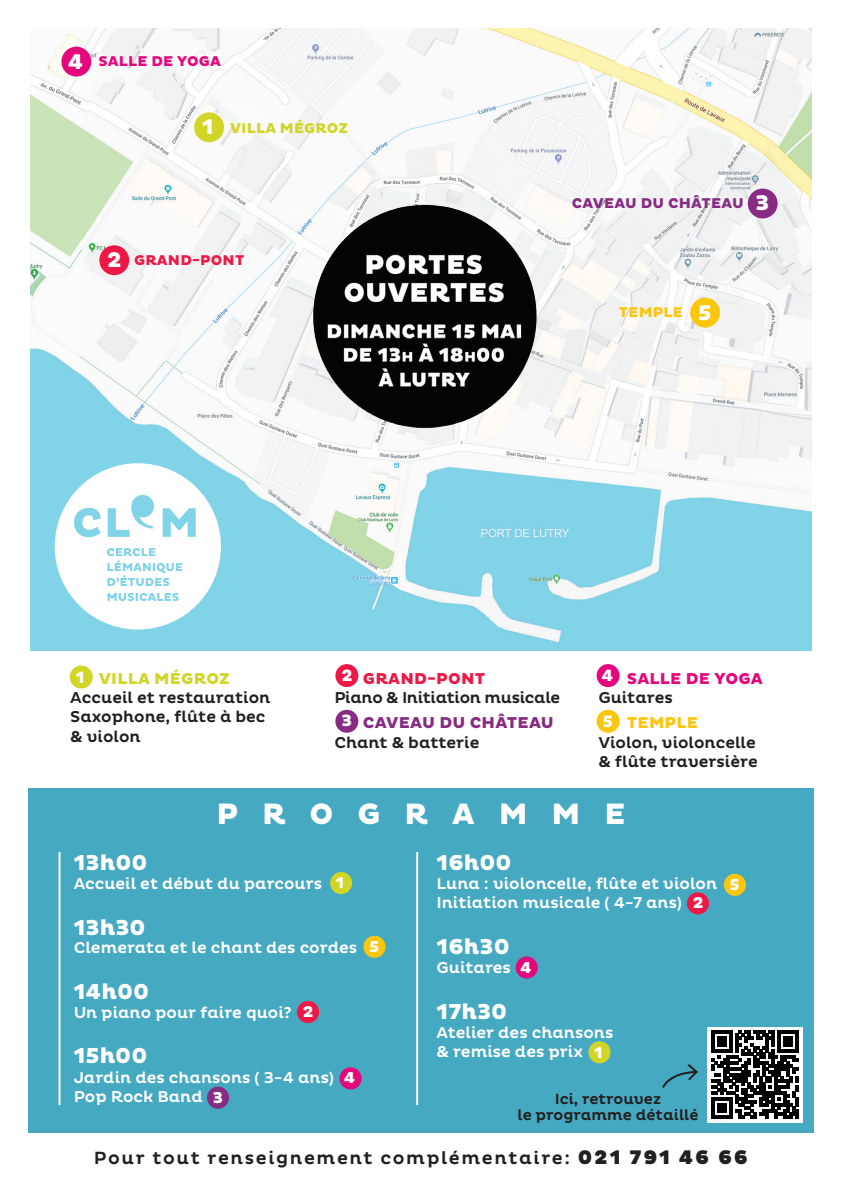
<style>
.page{position:relative;width:842px;height:1191px;background:#fff}
.page>*{position:absolute;margin:0;border:0;box-sizing:border-box;transform-origin:0 0}
.t1{font:800 30px "Pluto";letter-spacing:.8em;color:#fff}
.t2{font:800 22px "Pluto";color:#fff}
.t3{font:800 21.6px "Pluto";color:#fff}
.t4{font:500 18px "Pluto";letter-spacing:.09em;color:#231f20}
.t5{font:800 16.6px "Pluto";color:#fff}
.t6{font:500 16px/19.2px "Pluto";color:#fff}
.t7{font:500 16px/19.2px "Pluto";color:#231f20}
.t8{font:500 16px "Pluto";letter-spacing:-.02em;color:#231f20}
.t9{font:800 16px "Pluto";letter-spacing:.015em;color:#882b82}
.t10{font:800 16px "Pluto";letter-spacing:.015em;color:#d1d626}
.t11{font:800 16px "Pluto";letter-spacing:.015em;color:#e5077c}
.t12{font:800 16px "Pluto";letter-spacing:.015em;color:#ed1845}
.t13{font:800 16px "Pluto";color:#fff}
.t14{font:800 16px "Pluto";letter-spacing:.015em;color:#fbc60e}
.t15{font:500 15px/16px "Pluto";color:#231f20;text-align:center}
.t16{font:800 14.4px "Pluto";letter-spacing:.015em;color:#882b82}
.t17{font:800 14.4px "Pluto";letter-spacing:.015em;color:#d1d626}
.t18{font:800 14.4px "Pluto";letter-spacing:.015em;color:#e5077c}
.t19{font:800 14.4px "Pluto";letter-spacing:.015em;color:#ed1845}
.t20{font:800 14.4px "Pluto";letter-spacing:.015em;color:#fbc60e}
.s1{font-weight:900;font-size:20px}
</style>
<div class="page">
<img style="left:31px;top:28px;width:780px;height:622px">
<img style="left:303px;top:197px;width:242px;height:236px">
<div style="left:28px;top:788px;width:786px;height:344px;background:#44a9c1"></div>
<div style="left:194px;top:112px;width:30px;height:30px;background:#d1d626;border-radius:50%"></div>
<div style="left:99px;top:245px;width:30px;height:30px;background:#ed1845;border-radius:50%"></div>
<div style="left:687px;top:892px;width:22px;height:22px;background:#ed1845;border-radius:50%"></div>
<div style="left:61px;top:47px;width:30px;height:30px;background:#e5077c;border-radius:50%"></div>
<div style="left:690px;top:298px;width:30px;height:29px;background:#fbc60e;border-radius:50%"></div>
<div style="left:724px;top:873px;width:22px;height:23px;background:#fbc60e;border-radius:50%"></div>
<div style="left:748px;top:189px;width:30px;height:29px;background:#882b82;border-radius:50%"></div>
<div style="left:330px;top:872px;width:22px;height:22px;background:#d1d626;border-radius:50%"></div>
<div style="left:588px;top:1041px;width:22px;height:22px;background:#d1d626;border-radius:50%"></div>
<div style="left:207px;top:1086px;width:22px;height:22px;background:#882b82;border-radius:50%"></div>
<div style="left:339px;top:1067px;width:23px;height:22px;background:#e5077c;border-radius:50%"></div>
<div style="left:516px;top:956px;width:22px;height:22px;background:#e5077c;border-radius:50%"></div>
<hr style="left:59px;top:852px;width:2px;height:253px;background:#fff">
<hr style="left:416px;top:852px;width:2px;height:253px;background:#fff">
<svg style="left:55px;top:463px;width:166px;height:166px"></svg>
<div style="left:70px;top:665px;width:23px;height:23px;background:#d1d626;border-radius:50%"></div>
<div style="left:335px;top:664px;width:23px;height:23px;background:#ed1845;border-radius:50%"></div>
<div style="left:597px;top:664px;width:23px;height:23px;background:#e5077c;border-radius:50%"></div>
<div style="left:597px;top:710px;width:23px;height:22px;background:#fbc60e;border-radius:50%"></div>
<div style="left:335px;top:710px;width:23px;height:22px;background:#882b82;border-radius:50%"></div>
<div style="left:363px;top:935px;width:23px;height:23px;background:#fbc60e;border-radius:50%"></div>
<div style="left:297px;top:1001px;width:22px;height:22px;background:#ed1845;border-radius:50%"></div>
<div style="left:707px;top:1027px;width:96px;height:95px;background:#fff"></div>
<svg style="left:711px;top:1030px;width:88px;height:88px"></svg>
<svg style="left:662px;top:1064px;width:36px;height:24px"></svg>
<h3 class="t3" style="left:68px;top:49px;width:17px">4</h3>
<p class="t18" style="left:98px;top:53px;width:124px">SALLE DE YOGA</p>
<h3 class="t3" style="left:202px;top:115px;width:13px">1</h3>
<p class="t17" style="left:230px;top:119px;width:120px">VILLA MÉGROZ</p>
<h3 class="t3" style="left:107px;top:247px;width:16px">2</h3>
<p class="t19" style="left:134px;top:252px;width:112px">GRAND-PONT</p>
<p class="t16" style="left:572px;top:195px;width:173px">CAVEAU DU CHÂTEAU</p>
<h3 class="t3" style="left:755px;top:190px;width:15px">3</h3>
<p class="t20" style="left:619px;top:304px;width:66px">TEMPLE</p>
<h3 class="t3" style="left:698px;top:300px;width:15px">5</h3>
<p class="t5" style="left:76px;top:667px;width:10px">1</p>
<p class="t5" style="left:341px;top:665px;width:13px">2</p>
<p class="t5" style="left:602px;top:666px;width:14px">4</p>
<p class="t5" style="left:341px;top:711px;width:12px">3</p>
<p class="t5" style="left:602px;top:711px;width:12px">5</p>
<p class="t10" style="left:99px;top:669px;width:133px">VILLA MÉGROZ</p>
<p class="t7" style="left:70px;top:688px;width:202px">Accueil et restauration<br>Saxophone, flûte à bec &amp; violon</p>
<p class="t12" style="left:363px;top:669px;width:124px">GRAND-PONT</p>
<p class="t8" style="left:334px;top:688px;width:227px">Piano &amp; Initiation musicale</p>
<p class="t9" style="left:363px;top:714px;width:193px">CAVEAU DU CHÂTEAU</p>
<p class="t7" style="left:334px;top:733px;width:147px">Chant &amp; batterie</p>
<p class="t11" style="left:627px;top:669px;width:138px">SALLE DE YOGA</p>
<p class="t7" style="left:598px;top:688px;width:76px">Guitares</p>
<p class="t14" style="left:627px;top:714px;width:73px">TEMPLE</p>
<p class="t7" style="left:598px;top:733px;width:161px">Violon, violoncelle &amp; flûte traversière</p>
<h1 class="t1" style="left:216px;top:796px;width:411px">PROGRAMME</h1>
<h2 class="t2" style="left:74px;top:850px;width:75px">13h00</h2>
<p class="t6" style="left:74px;top:874px;width:250px">Accueil et début du parcours</p>
<h2 class="t2" style="left:74px;top:914px;width:73px">13h30</h2>
<p class="t6" style="left:74px;top:938px;width:285px">Clemerata et le chant des cordes</p>
<h2 class="t2" style="left:74px;top:978px;width:77px">14h00</h2>
<p class="t6" style="left:74px;top:1003px;width:220px">Un piano pour faire quoi?</p>
<h2 class="t2" style="left:74px;top:1043px;width:75px">15h00</h2>
<p class="t6" style="left:74px;top:1068px;width:262px">Jardin des chansons ( 3-4 ans)<br>Pop Rock Band</p>
<p class="t13" style="left:336px;top:873px;width:10px">1</p>
<p class="t13" style="left:303px;top:1002px;width:12px">2</p>
<p class="t13" style="left:344px;top:1068px;width:13px">4</p>
<p class="t13" style="left:213px;top:1088px;width:12px">3</p>
<p class="t13" style="left:369px;top:937px;width:12px">5</p>
<h2 class="t2" style="left:437px;top:850px;width:77px">16h00</h2>
<p class="t6" style="left:437px;top:874px;width:282px">Luna : violoncelle, flûte et violon<br>Initiation musicale ( 4-7 ans)</p>
<h2 class="t2" style="left:437px;top:934px;width:75px">16h30</h2>
<p class="t6" style="left:437px;top:958px;width:76px">Guitares</p>
<h2 class="t2" style="left:437px;top:998px;width:72px">17h30</h2>
<p class="t6" style="left:437px;top:1023px;width:178px">Atelier des chansons &amp; remise des prix</p>
<p class="t13" style="left:693px;top:893px;width:12px">2</p>
<p class="t13" style="left:520px;top:958px;width:13px">4</p>
<p class="t13" style="left:594px;top:1043px;width:10px">1</p>
<p class="t15" style="left:517px;top:1091px;width:182px">Ici, retrouvez<br>le programme détaillé</p>
<p class="t13" style="left:729px;top:875px;width:12px">5</p>
<p class="t4" style="left:94px;top:1147px;width:656px">Pour tout renseignement complémentaire: <span class="s1">021 791 46 66</span></p>
</div>
